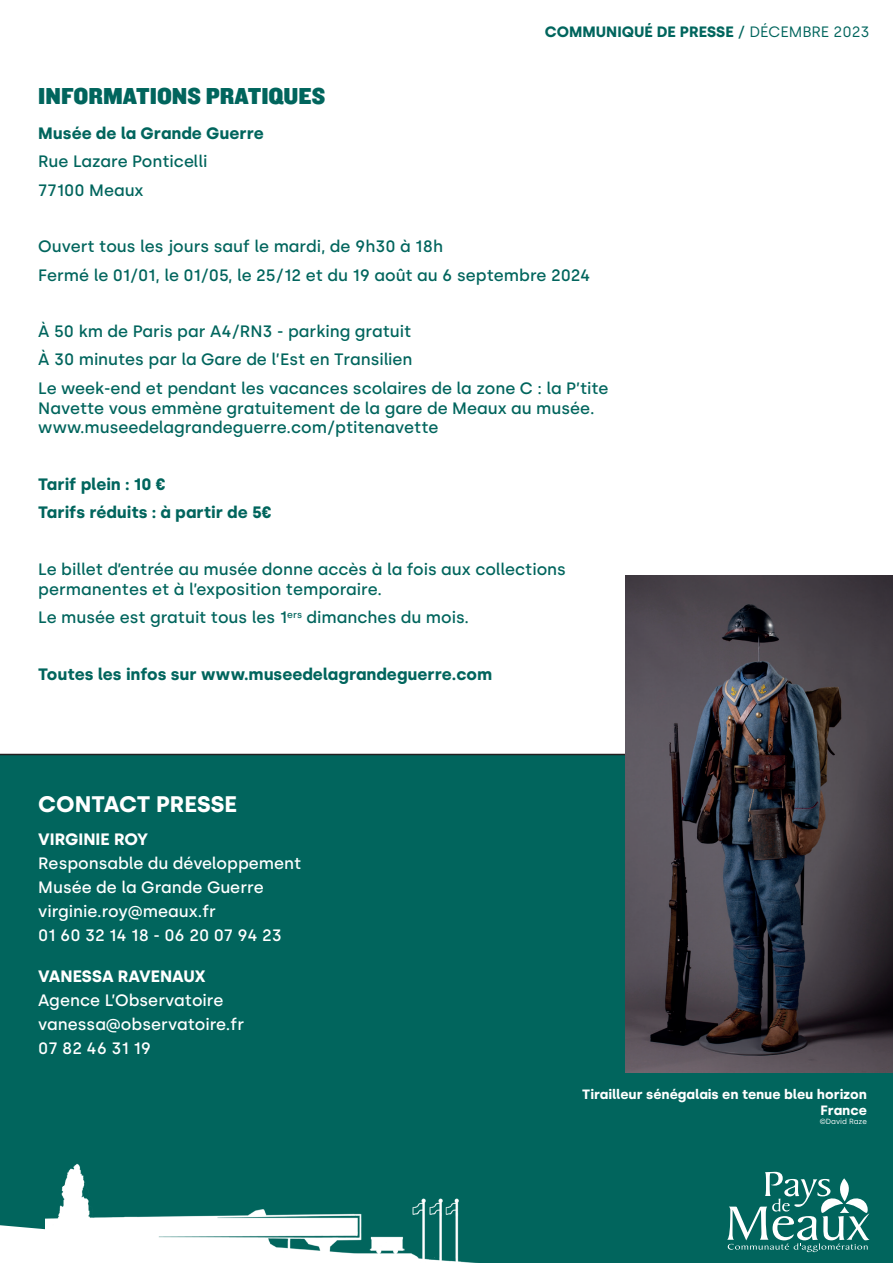
<style>
.page{position:relative;width:893px;height:1263px;background:#fff}
.page>*{position:absolute;margin:0;border:0;box-sizing:border-box;transform-origin:0 0}
.t1{font:24px "Knockout 71 Full Middlewt";color:#01655d}
.t2{font:700 22.5px "Silka";color:#fff}
.t3{font:500 16.5px/28.3px "Silka";color:#01655d}
.t4{font:500 16.5px/24px "Silka";color:#fff}
.t5{font:700 16.5px/28.3px "Silka";color:#01655d}
.t6{font:700 16.5px "Silka";color:#fff}
.t7{font:700 15px "Silka";color:#01655d}
.t8{font:700 13.5px/16.2px "Silka";color:#fff;text-align:right}
.t9{font:7.5px "Silka";color:#fff}
.s1{font-weight:500}
.s2{font-weight:400}
</style>
<div class="page">
<div style="left:0;top:754px;width:893px;height:509px;background:#01655d"></div>
<img style="left:45px;top:1153px;width:435px;height:110px">
<svg style="left:0;top:1225px;width:431px;height:38px"></svg>
<img style="left:625px;top:575px;width:268px;height:497px">
<svg style="left:727px;top:1172px;width:143px;height:80px;background:#398781"></svg>
<h1 class="t1" style="left:38px;top:80px;width:289px">INFORMATIONS PRATIQUES</h1>
<p class="t5" style="left:38px;top:119px;width:227px">Musée de la Grande Guerre</p>
<p class="t3" style="left:38px;top:147px;width:170px">Rue Lazare Ponticelli<br>77100 Meaux</p>
<p class="t7" style="left:545px;top:22px;width:326px">COMMUNIQUÉ DE PRESSE <span class="s1">/</span> <span class="s2">DÉCEMBRE 2023</span></p>
<p class="t3" style="left:38px;top:232px;width:553px">Ouvert tous les jours sauf le mardi, de 9h30 à 18h<br>Fermé le 01/01, le 01/05, le 25/12 et du 19 août au 6 septembre 2024</p>
<p class="t3" style="left:38px;top:317px;width:572px">À 50 km de Paris par A4/RN3 - parking gratuit<br>À 30 minutes par la Gare de l’Est en Transilien<br>Le week-end et pendant les vacances scolaires de la zone C : la P’tite</p>
<p class="t3" style="left:38px;top:398px;width:558px;line-height:19.8px">Navette vous emmène gratuitement de la gare de Meaux au musée. www.museedelagrandeguerre.com/ptitenavette</p>
<p class="t5" style="left:38px;top:470px;width:235px">Tarif plein : 10 €<br>Tarifs réduits : à partir de 5€</p>
<p class="t3" style="left:38px;top:559px;width:529px;line-height:19.8px">Le billet d’entrée au musée donne accès à la fois aux collections permanentes et à l’exposition temporaire.</p>
<p class="t3" style="left:38px;top:603px;width:432px">Le musée est gratuit tous les 1<sup>ers</sup> dimanches du mois.</p>
<p class="t5" style="left:38px;top:660px;width:455px">Toutes les infos sur www.museedelagrandeguerre.com</p>
<h2 class="t2" style="left:38px;top:791px;width:200px">CONTACT PRESSE</h2>
<p class="t6" style="left:38px;top:829px;width:111px">VIRGINIE ROY</p>
<p class="t4" style="left:38px;top:851px;width:265px">Responsable du développement<br>Musée de la Grande Guerre virginie.roy@meaux.fr<br>01 60 32 14 18 - 06 20 07 94 23</p>
<p class="t6" style="left:38px;top:967px;width:169px">VANESSA RAVENAUX</p>
<p class="t4" style="left:38px;top:989px;width:207px">Agence L’Observatoire vanessa@observatoire.fr<br>07 82 46 31 19</p>
<p class="t8" style="left:582px;top:1086px;width:286px">Tirailleur sénégalais en tenue bleu horizon<br>France</p>
<p class="t9" style="left:820px;top:1117px;width:49px">©David Raze</p>
</div>
